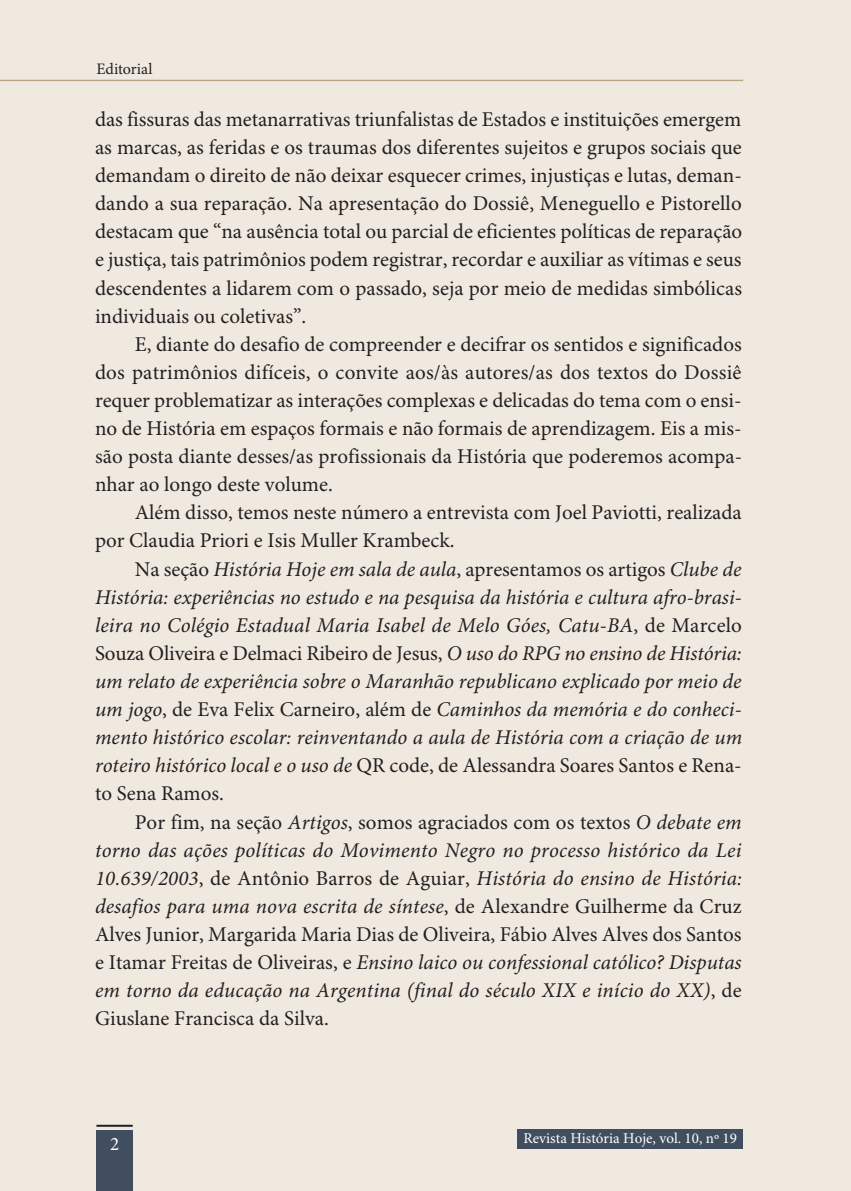
<style>
.page{position:relative;width:851px;height:1191px;background:#fff}
.page>*{position:absolute;margin:0;border:0;box-sizing:border-box;transform-origin:0 0}
.t1{font:italic 21px/28px "Minion Pro";letter-spacing:.005em;color:#231f20;text-align:justify}
.t2{font:21px/28px "Minion Pro";color:#231f20;text-align:justify}
.t3{font:19px "Minion Pro";color:#fff}
.t4{font:16px "Minion Pro";color:#231f20}
.t5{font:15px "Minion Pro";color:#fff}
.s1{font-style:normal}
</style>
<div class="page">
<div style="left:0;top:0;width:850px;height:1191px;background:#efe9e0"></div>
<hr style="left:0;top:80px;width:743px;height:1px;background:#b8a483">
<div style="left:517px;top:1129px;width:226px;height:20px;background:#414e5f"></div>
<div style="left:96px;top:1130px;width:37px;height:61px;background:#414e5f"></div>
<hr style="left:96px;top:1124px;width:37px;height:2px;background:#231f20">
<p class="t4" style="left:96px;top:59px;width:57px">Editorial</p>
<p class="t2" style="left:95px;top:106px;width:648px">das fissuras das metanarrativas triunfalistas de Estados e instituições emergem as marcas, as feridas e os traumas dos diferentes sujeitos e grupos sociais que demandam o direito de não deixar esquecer crimes, injustiças e lutas, deman&shy;dando a sua reparação. Na apresentação do Dossiê, Meneguello e Pistorello destacam que “na ausência total ou parcial de eficientes políticas de reparação e justiça, tais patrimônios podem registrar, recordar e auxiliar as vítimas e seus descendentes a lidarem com o passado, seja por meio de medidas simbólicas individuais ou coletivas”.</p>
<p class="t2" style="left:95px;top:331px;width:648px;text-indent:40px">E, diante do desafio de compreender e decifrar os sentidos e significados dos patrimônios difíceis, o convite aos/às autores/as dos textos do Dossiê requer problematizar as interações complexas e delicadas do tema com o ensi&shy;no de História em espaços formais e não formais de aprendizagem. Eis a mis&shy;são posta diante desses/as profissionais da História que poderemos acompa&shy;nhar ao longo deste volume.</p>
<p class="t2" style="left:95px;top:499px;width:648px;text-indent:40px">Além disso, temos neste número a entrevista com Joel Paviotti, realizada por Claudia Priori e Isis Muller Krambeck.</p>
<p class="t1" style="left:95px;top:556px;width:648px;text-indent:40px"><span class="s1">Na seção</span> História Hoje em sala de aula<span class="s1">, apresentamos os artigos</span> Clube de História: experiências no estudo e na pesquisa da história e cultura afro-brasi&shy;leira no Colégio Estadual Maria Isabel de Melo Góes, Catu-BA<span class="s1">, de Marcelo Souza Oliveira e Delmaci Ribeiro de Jesus,</span> O uso do RPG no ensino de História: um relato de experiência sobre o Maranhão republicano explicado por meio de um jogo<span class="s1">, de Eva Felix Carneiro, além de</span> Caminhos da memória e do conheci&shy;mento histórico escolar: reinventando a aula de História com a criação de um roteiro histórico local e o uso de <span class="s1">QR code, de Alessandra Soares Santos e Rena&shy;to Sena Ramos.</span></p>
<p class="t1" style="left:95px;top:808px;width:648px;text-indent:40px"><span class="s1">Por fim, na seção</span> Artigos<span class="s1">, somos agraciados com os textos</span> O debate em torno das ações políticas do Movimento Negro no processo histórico da Lei 10.639/2003<span class="s1">, de Antônio Barros de Aguiar,</span> História do ensino de História: desafios para uma nova escrita de síntese<span class="s1">, de Alexandre Guilherme da Cruz Alves Junior, Margarida Maria Dias de Oliveira, Fábio Alves Alves dos Santos e Itamar Freitas de Oliveiras, e</span> Ensino laico ou confessional católico? Disputas em torno da educação na Argentina (final do século XIX e início do XX)<span class="s1">, de Giuslane Francisca da Silva.</span></p>
<p class="t3" style="left:110px;top:1132px;width:11px">2</p>
<p class="t5" style="left:523px;top:1129px;width:215px">Revista História Hoje, vol. 10, nº 19</p>
</div>
